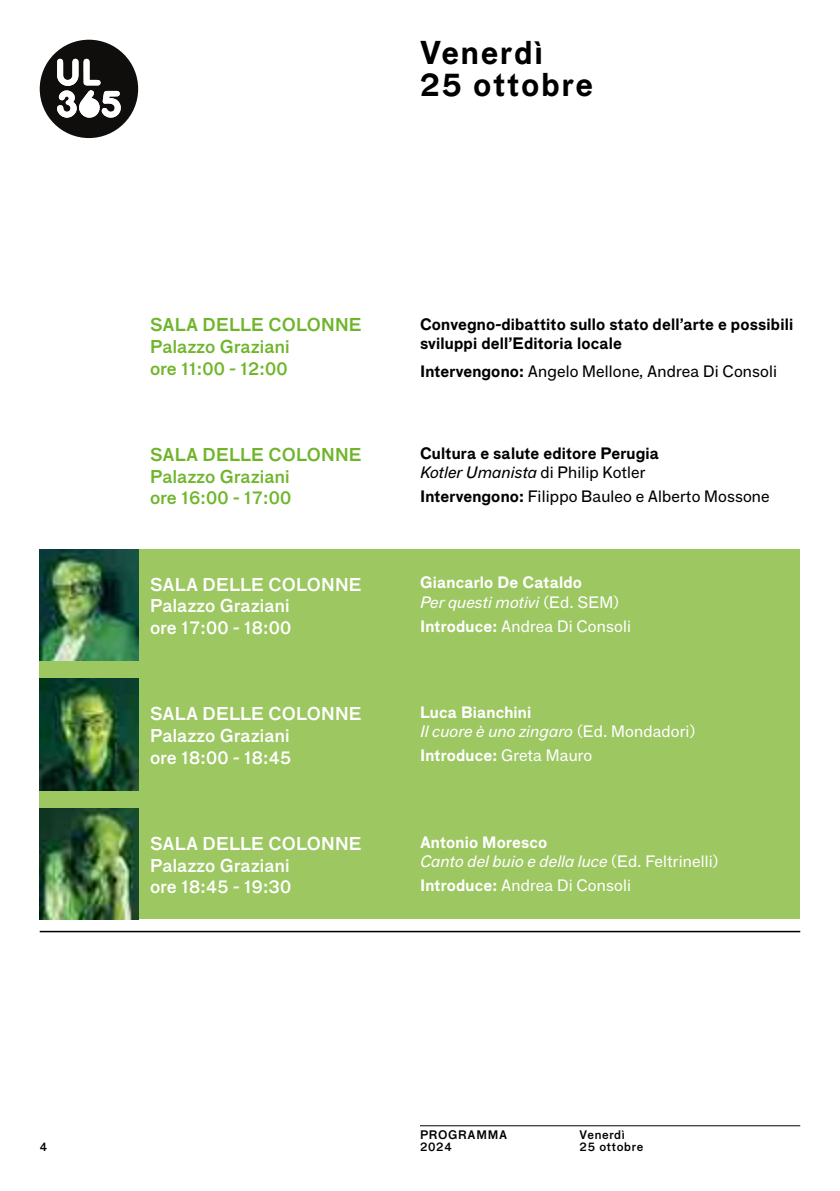
<style>
.page{position:relative;width:840px;height:1191px;background:#fff}
.page>*{position:absolute;margin:0;border:0;box-sizing:border-box;transform-origin:0 0}
.t1{font:700 32px/32px "F Grotesk";letter-spacing:.06em;color:#000}
.t2{font:18px/21.6px "F Grotesk Demi";letter-spacing:.01em;color:#fff}
.t3{font:18px/21.6px "F Grotesk Demi";letter-spacing:.01em;color:#6fb52b}
.t4{font:700 16px/19.2px "F Grotesk";letter-spacing:.01em;color:#000}
.t5{font:italic 16px/19.2px "F Grotesk";letter-spacing:.01em;color:#fff}
.t6{font:16px "F Grotesk";letter-spacing:.01em;color:#000}
.t7{font:700 16px/19.2px "F Grotesk";letter-spacing:.01em;color:#fff}
.t8{font:16px "F Grotesk";letter-spacing:.01em;color:#fff}
.t9{font:12px/12px "F Grotesk Demi";letter-spacing:.06em;color:#000}
.s1{font-weight:700}
.s2{font-weight:400;font-style:italic}
.s3{font-weight:400}
.s4{font-weight:700;font-style:normal}
.s5{font-style:normal}
</style>
<div class="page">
<div style="left:40px;top:549px;width:759px;height:370px;background:#9cc761"></div>
<img style="left:40px;top:808px;width:98px;height:111px">
<img style="left:40px;top:549px;width:98px;height:111px">
<img style="left:40px;top:679px;width:98px;height:111px">
<hr style="left:420px;top:1125px;width:379px;height:1px;background:#000">
<svg style="left:40px;top:40px;width:98px;height:98px"></svg>
<hr style="left:40px;top:930px;width:759px;height:2px;background:#000">
<h1 class="t1" style="left:420px;top:35px;width:175px">Venerdì<br>25 ottobre</h1>
<p class="t3" style="left:150px;top:313px;width:213px">SALA DELLE COLONNE<br>Palazzo Graziani<br>ore 11:00 - 12:00</p>
<p class="t3" style="left:150px;top:442px;width:213px">SALA DELLE COLONNE<br>Palazzo Graziani<br>ore 16:00 - 17:00</p>
<p class="t2" style="left:150px;top:572px;width:213px">SALA DELLE COLONNE<br>Palazzo Graziani<br>ore 17:00 - 18:00</p>
<p class="t2" style="left:150px;top:701px;width:213px">SALA DELLE COLONNE<br>Palazzo Graziani<br>ore 18:00 - 18:45</p>
<p class="t2" style="left:150px;top:831px;width:213px">SALA DELLE COLONNE<br>Palazzo Graziani<br>ore 18:45 - 19:30</p>
<p class="t4" style="left:420px;top:313px;width:374px">Convegno-dibattito sullo stato dell’arte e possibili sviluppi dell’Editoria locale</p>
<p class="t6" style="left:420px;top:360px;width:358px"><span class="s1">Intervengono:</span> Angelo Mellone, Andrea Di Consoli</p>
<p class="t4" style="left:420px;top:442px;width:240px">Cultura e salute editore Perugia<br><span class="s2">Kotler Umanista</span> <span class="s3">di Philip Kotler</span></p>
<p class="t6" style="left:420px;top:485px;width:351px"><span class="s1">Intervengono:</span> Filippo Bauleo e Alberto Mossone</p>
<p class="t7" style="left:420px;top:572px;width:200px">Giancarlo De Cataldo<br><span class="s2">Per questi motivi</span> <span class="s3">(Ed. SEM)</span></p>
<p class="t8" style="left:420px;top:614px;width:212px"><span class="s1">Introduce:</span> Andrea Di Consoli</p>
<p class="t5" style="left:420px;top:701px;width:277px"><span class="s4">Luca Bianchini<br></span>Il cuore è uno zingaro <span class="s5">(Ed. Mondadori)</span></p>
<p class="t7" style="left:420px;top:745px;width:174px">Introduce: <span class="s3">Greta Mauro</span></p>
<p class="t5" style="left:420px;top:831px;width:300px"><span class="s4">Antonio Moresco<br></span>Canto del buio e della luce <span class="s5">(Ed. Feltrinelli)</span></p>
<p class="t8" style="left:420px;top:873px;width:212px"><span class="s1">Introduce:</span> Andrea Di Consoli</p>
<p class="t9" style="left:420px;top:1128px;width:89px">PROGRAMMA<br>2024</p>
<p class="t9" style="left:579px;top:1128px;width:47px">Venerdì</p>
<p class="t9" style="left:40px;top:1140px;width:9px">4</p>
<p class="t9" style="left:579px;top:1140px;width:65px">25 ottobre</p>
</div>
